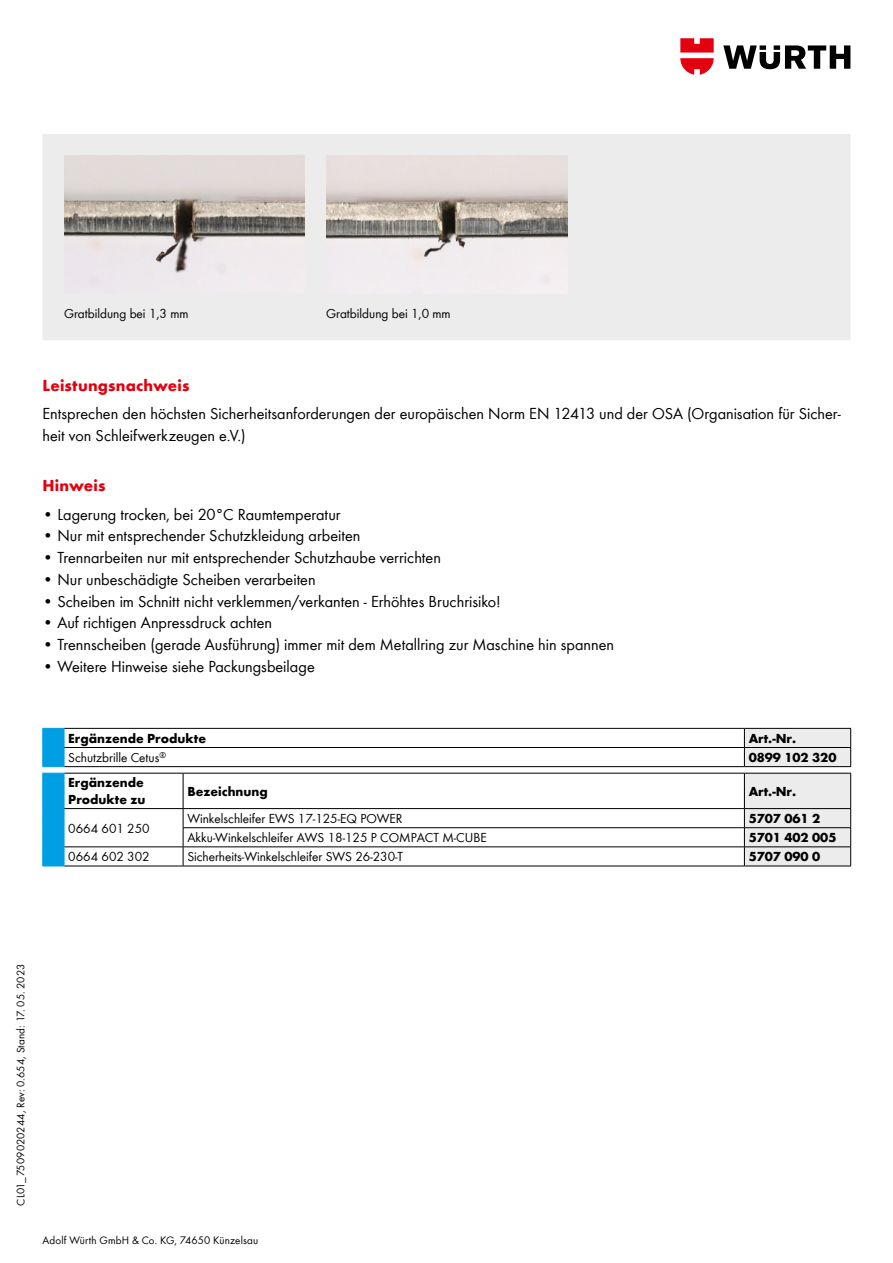
<style>
.page{position:relative;width:893px;height:1263px;background:#fff}
.page>*{position:absolute;margin:0;border:0;box-sizing:border-box;transform-origin:0 0}
.t1{font:16.5px/21.8px "Wuerth Global";color:#000}
.t2{font:700 16.5px "Wuerth Global";letter-spacing:.01em;color:#e3000f}
.t3{font:13.5px "Wuerth Global";color:#000}
.t4{font:700 13.5px/17px "Wuerth Global";color:#000}
.t5{font:11.25px "Wuerth Global";letter-spacing:.01em;color:#000}
</style>
<div class="page">
<svg style="left:723px;top:45px;width:127px;height:24px"></svg>
<svg style="left:680px;top:38px;width:34px;height:37px"></svg>
<hr style="left:64px;top:728px;width:680px;height:1px;background:#000">
<hr style="left:64px;top:747px;width:680px;height:1px;background:#000">
<hr style="left:64px;top:766px;width:680px;height:1px;background:#000">
<svg style="left:43px;top:728px;width:22px;height:39px"></svg>
<svg style="left:744px;top:728px;width:107px;height:38px;background:#dcdcdd"></svg>
<hr style="left:744px;top:766px;width:107px;height:1px;background:#000">
<hr style="left:64px;top:773px;width:119px;height:1px;background:#000">
<hr style="left:183px;top:773px;width:561px;height:1px;background:#000">
<hr style="left:183px;top:773px;width:1px;height:35px;background:#000">
<hr style="left:64px;top:808px;width:119px;height:1px;background:#000">
<hr style="left:183px;top:808px;width:561px;height:1px;background:#000">
<hr style="left:183px;top:827px;width:561px;height:1px;background:#000">
<hr style="left:64px;top:846px;width:119px;height:1px;background:#000">
<hr style="left:64px;top:866px;width:119px;height:1px;background:#000">
<div style="left:43px;top:773px;width:22px;height:94px;background:#009ee3"></div>
<hr style="left:183px;top:846px;width:561px;height:1px;background:#000">
<svg style="left:183px;top:809px;width:1px;height:57px"></svg>
<hr style="left:183px;top:866px;width:561px;height:1px;background:#000">
<svg style="left:744px;top:773px;width:107px;height:93px;background:#ddddde"></svg>
<hr style="left:744px;top:866px;width:107px;height:1px;background:#000">
<div style="left:43px;top:134px;width:807px;height:206px;background:#ececed"></div>
<img style="left:64px;top:155px;width:241px;height:138px">
<img style="left:326px;top:155px;width:241px;height:138px">
<p class="t3" style="left:64px;top:306px;width:126px">Gratbildung bei 1,3 mm</p>
<p class="t3" style="left:326px;top:306px;width:126px">Gratbildung bei 1,0 mm</p>
<p class="t2" style="left:43px;top:375px;width:148px">Leistungsnachweis</p>
<p class="t1" style="left:43px;top:402px;width:800px">Entsprechen den höchsten Sicherheitsanforderungen der europäischen Norm EN 12413 und der OSA (Organisation für Sicher&shy;heit von Schleifwerkzeugen e.V.)</p>
<p class="t2" style="left:43px;top:476px;width:64px">Hinweis</p>
<p class="t1" style="left:43px;top:503px;width:299px">• Lagerung trocken, bei 20°C Raumtemperatur</p>
<p class="t1" style="left:43px;top:525px;width:319px">• Nur mit entsprechender Schutzkleidung arbeiten</p>
<p class="t1" style="left:43px;top:546px;width:400px">• Trennarbeiten nur mit entsprechender Schutzhaube verrichten</p>
<p class="t1" style="left:43px;top:568px;width:275px">• Nur unbeschädigte Scheiben verarbeiten</p>
<p class="t1" style="left:43px;top:590px;width:460px">• Scheiben im Schnitt nicht verklemmen/verkanten - Erhöhtes Bruchrisiko!</p>
<p class="t1" style="left:43px;top:612px;width:231px">• Auf richtigen Anpressdruck achten</p>
<p class="t1" style="left:43px;top:633px;width:573px">• Trennscheiben (gerade Ausführung) immer mit dem Metallring zur Maschine hin spannen</p>
<p class="t1" style="left:43px;top:655px;width:274px">• Weitere Hinweise siehe Packungsbeilage</p>
<p class="t4" style="left:68px;top:730px;width:139px">Ergänzende Produkte</p>
<p class="t4" style="left:749px;top:730px;width:49px">Art.-Nr.</p>
<p class="t3" style="left:68px;top:749px;width:99px">Schutzbrille Cetus<sup>®</sup></p>
<p class="t4" style="left:749px;top:749px;width:89px">0899 102 320</p>
<p class="t4" style="left:68px;top:774px;width:79px">Ergänzende<br>Produkte zu</p>
<p class="t4" style="left:187px;top:783px;width:82px">Bezeichnung</p>
<p class="t4" style="left:749px;top:783px;width:49px">Art.-Nr.</p>
<p class="t3" style="left:68px;top:820px;width:83px">0664 601 250</p>
<p class="t3" style="left:187px;top:810px;width:217px">Winkelschleifer EWS 17-125-EQ POWER</p>
<p class="t4" style="left:749px;top:810px;width:73px">5707 061 2</p>
<p class="t3" style="left:187px;top:830px;width:301px">Akku-Winkelschleifer AWS 18-125 P COMPACT M-CUBE</p>
<p class="t4" style="left:749px;top:829px;width:89px">5701 402 005</p>
<p class="t3" style="left:68px;top:849px;width:83px">0664 602 302</p>
<p class="t3" style="left:187px;top:849px;width:217px">Sicherheits-Winkelschleifer SWS 26-230-T</p>
<p class="t4" style="left:749px;top:848px;width:73px">5707 090 0</p>
<p class="t5" style="left:14px;top:1205px;width:243px;rotate:-90deg">CL01_7509020244, Rev: 0.654, Stand: 17. 05. 2023</p>
<p class="t5" style="left:43px;top:1233px;width:217px">Adolf Würth GmbH &amp; Co. KG, 74650 Künzelsau</p>
</div>
